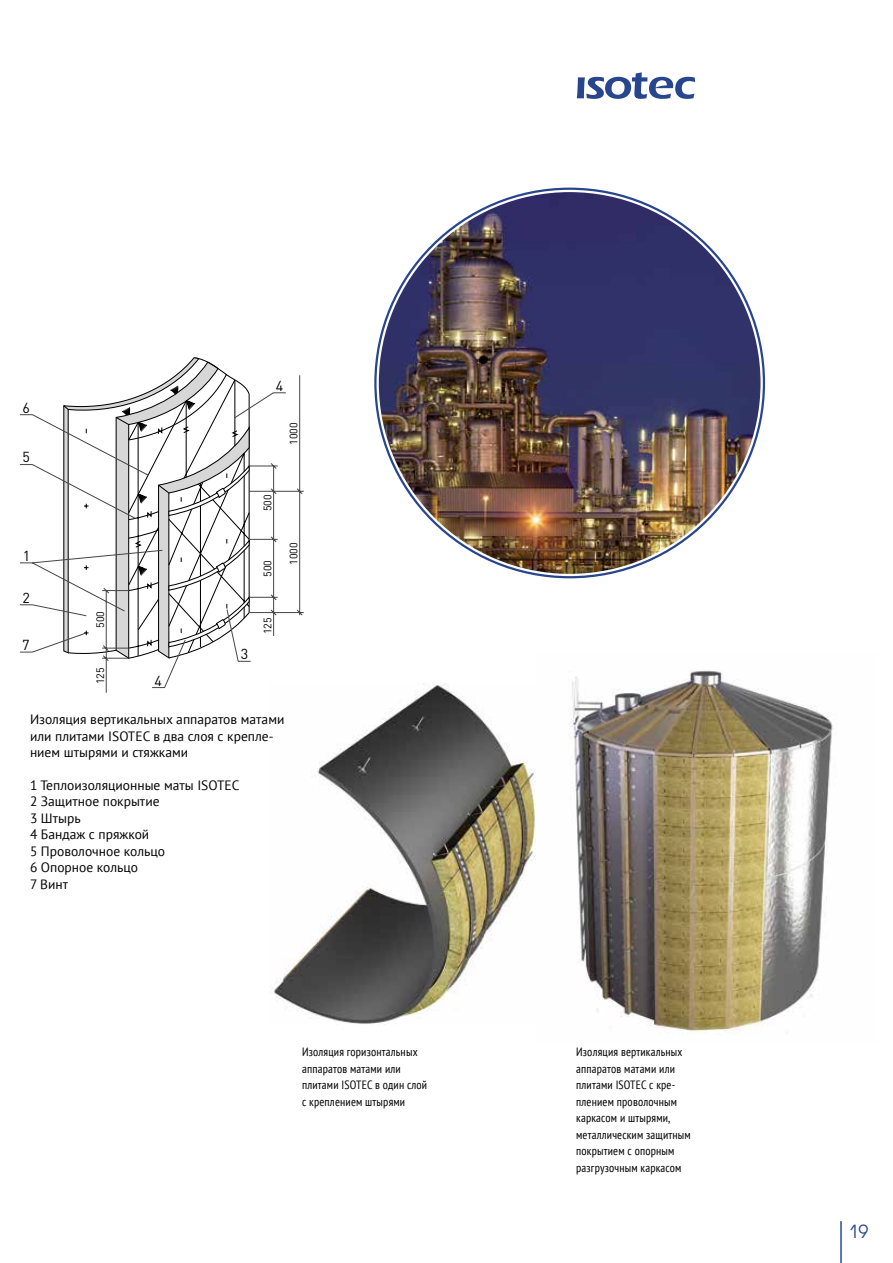
<style>
.page{position:relative;width:893px;height:1263px;background:#fff}
.page>*{position:absolute;margin:0;border:0;box-sizing:border-box;transform-origin:0 0}
.t1{font:18px "Avant Garde Gothic C";color:#28468e}
.t2{font:14.4px "DIN Pro";color:#000}
.t3{font:13.5px/16.5px "PT Sans";color:#000}
.t4{font:condensed 12px/16.5px "PT Sans";letter-spacing:.015em;color:#000}
.t5{font:10.8px "DIN Pro";color:#000}
</style>
<div class="page">
<img style="left:272px;top:682px;width:264px;height:342px">
<img style="left:569px;top:670px;width:264px;height:365px">
<svg style="left:175px;top:357px;width:53px;height:18px"></svg>
<svg style="left:19px;top:375px;width:285px;height:318px"></svg>
<img style="left:379px;top:192px;width:381px;height:382px;border-radius:191px">
<svg style="left:577px;top:72px;width:118px;height:27px"></svg>
<hr style="left:840px;top:1221px;width:2px;height:42px;background:#2d4b9b">
<p class="t2" style="left:22px;top:399px;width:9px">6</p>
<p class="t2" style="left:22px;top:449px;width:9px">5</p>
<p class="t2" style="left:23px;top:547px;width:9px">1</p>
<p class="t2" style="left:22px;top:589px;width:9px">2</p>
<p class="t2" style="left:22px;top:637px;width:9px">7</p>
<p class="t2" style="left:276px;top:377px;width:9px">4</p>
<p class="t5" style="left:288px;top:445px;width:24px;rotate:-90deg">1000</p>
<p class="t5" style="left:261px;top:511px;width:18px;rotate:-90deg">500</p>
<p class="t5" style="left:261px;top:577px;width:18px;rotate:-90deg">500</p>
<p class="t5" style="left:94px;top:628px;width:18px;rotate:-90deg">500</p>
<p class="t5" style="left:261px;top:634px;width:18px;rotate:-90deg">125</p>
<p class="t5" style="left:94px;top:684px;width:18px;rotate:-90deg">125</p>
<p class="t2" style="left:155px;top:672px;width:9px">4</p>
<p class="t2" style="left:241px;top:646px;width:9px">3</p>
<p class="t5" style="left:288px;top:565px;width:24px;rotate:-90deg">1000</p>
<p class="t3" style="left:30px;top:711px;width:256px">Изоляция вертикальных аппаратов матами или плитами ISOTEC в два слоя с крепле&shy;нием штырями и стяжками</p>
<p class="t3" style="left:30px;top:777px;width:211px">1 Теплоизоляционные маты ISOTEC<br>2 Защитное покрытие<br>3 Штырь<br>4 Бандаж с пряжкой<br>5 Проволочное кольцо<br>6 Опорное кольцо<br>7 Винт</p>
<p class="t4" style="left:302px;top:1043px;width:126px">Изоляция горизонтальных аппаратов матами или плитами ISOTEC в один слой с креплением штырями</p>
<p class="t4" style="left:576px;top:1043px;width:116px">Изоляция вертикальных аппаратов матами или плитами ISOTEC с кре&shy;плением проволочным каркасом и штырями, металлическим защитным покрытием с опорным разгрузочным каркасом</p>
<h1 class="t1" style="left:849px;top:1221px;width:21px">19</h1>
</div>
